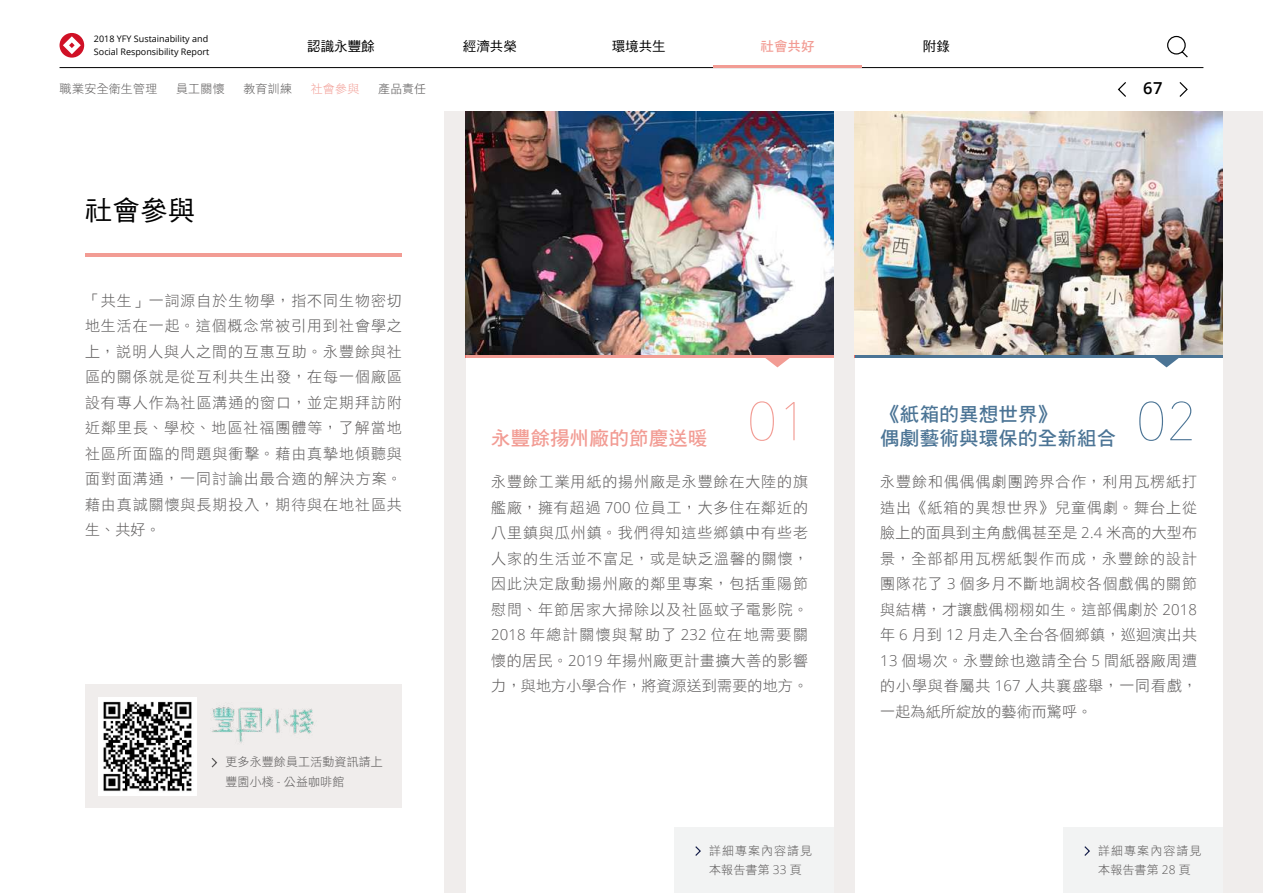
<style>
.page{position:relative;width:1263px;height:893px;background:#fff}
.page>*{position:absolute;margin:0;border:0;box-sizing:border-box;transform-origin:0 0}
.t1{font:200 54px "Avenir Next";color:#f29c94}
.t2{font:200 54px "Avenir Next";color:#4b7495}
.t3{font:27px "DF Hei Std W5";color:#000}
.t4{font:19.5px/24px "DF Hei Std W7";letter-spacing:.01em;color:#4b7495}
.t5{font:19.5px "DF Hei Std W7";letter-spacing:.01em;color:#f29c94}
.t6{font:600 16.5px "Open Sans";color:#000}
.t7{font:15px/25.5px "DF Hei Std W3";letter-spacing:.06em;color:#595757;text-align:justify}
.t8{font:13.5px "DF Hei Std W5";color:#000}
.t9{font:13.5px "DF Hei Std W7";color:#f29c94}
.t10{font:12px/19.5px "DF Hei Std W3";letter-spacing:.01em;color:#595757}
.t11{font:12px/19.5px "DF Hei Std W3";letter-spacing:.085em;color:#595757}
.t12{font:12px "DF Hei Std W3";color:#f29c94}
.t13{font:9px/13.5px "Open Sans";color:#000}
.s1{font-family:"Open Sans";font-weight:300}
</style>
<div class="page">
<div style="left:60px;top:33px;width:24px;height:25px;background:#d01126;border-radius:50%"></div>
<svg style="left:63px;top:36px;width:18px;height:18px"></svg>
<hr style="left:60px;top:67px;width:1143px;height:1px;background:#000">
<svg style="left:1167px;top:35px;width:21px;height:23px"></svg>
<hr style="left:713px;top:65px;width:149px;height:2px;background:#f29c94">
<div style="left:444px;top:112px;width:819px;height:781px;background:#f0edec"></div>
<div style="left:466px;top:357px;width:367px;height:536px;background:#fff"></div>
<div style="left:855px;top:357px;width:367px;height:536px;background:#fff"></div>
<div style="left:674px;top:827px;width:159px;height:66px;background:#f2f3f3"></div>
<div style="left:1063px;top:827px;width:159px;height:66px;background:#f2f3f3"></div>
<svg style="left:695px;top:846px;width:6px;height:10px"></svg>
<svg style="left:1084px;top:846px;width:6px;height:10px"></svg>
<svg style="left:764px;top:357px;width:27px;height:10px"></svg>
<svg style="left:1153px;top:357px;width:27px;height:10px"></svg>
<hr style="left:466px;top:354px;width:367px;height:3px;background:#f29c94">
<hr style="left:855px;top:354px;width:367px;height:3px;background:#4b7495">
<svg style="left:1117px;top:82px;width:9px;height:15px"></svg>
<svg style="left:1179px;top:82px;width:9px;height:15px"></svg>
<div style="left:85px;top:685px;width:317px;height:123px;background:#f0edec"></div>
<img style="left:98px;top:697px;width:98px;height:98px">
<svg style="left:211px;top:758px;width:7px;height:10px"></svg>
<hr style="left:85px;top:253px;width:317px;height:4px;background:#f29c94">
<img style="left:466px;top:112px;width:367px;height:242px">
<img style="left:855px;top:112px;width:367px;height:242px">
<img style="left:212px;top:707px;width:102px;height:36px">
<p class="t13" style="left:94px;top:31px;width:117px">2018 YFY Sustainability and<br>Social Responsibility Report</p>
<p class="t8" style="left:307px;top:39px;width:69px">認識永豐餘</p>
<p class="t8" style="left:463px;top:39px;width:55px">經濟共榮</p>
<p class="t8" style="left:612px;top:39px;width:55px">環境共生</p>
<p class="t9" style="left:760px;top:39px;width:55px">社會共好</p>
<p class="t8" style="left:923px;top:39px;width:28px">附錄</p>
<p class="t10" style="left:60px;top:79px;width:99px">職業安全衛生管理</p>
<p class="t10" style="left:176px;top:79px;width:50px">員工關懷</p>
<p class="t10" style="left:243px;top:79px;width:50px">教育訓練</p>
<p class="t12" style="left:311px;top:82px;width:50px">社會參與</p>
<p class="t10" style="left:378px;top:79px;width:49px">產品責任</p>
<p class="t6" style="left:1143px;top:77px;width:21px">67</p>
<h2 class="t3" style="left:85px;top:196px;width:112px">社會參與</h2>
<p class="t7" style="left:85px;top:287px;width:318px">「共生」一詞源自於生物學，指不同生物密切地生活在一起。這個概念常被引用到社會學之上，說明人與人之間的互惠互助。永豐餘與社區的關係就是從互利共生出發，在每一個廠區設有專人作為社區溝通的窗口，並定期拜訪附近鄰里長、學校、地區社福團體等，了解當地社區所面臨的問題與衝擊。藉由真摯地傾聽與面對面溝通，一同討論出最合適的解決方案。藉由真誠關懷與長期投入，期待與在地社區共生、共好。</p>
<p class="t10" style="left:225px;top:752px;width:159px">更多永豐餘員工活動資訊請上豐園小棧 <span class="s1">-</span> 公益咖啡館</p>
<h3 class="t5" style="left:491px;top:428px;width:218px">永豐餘揚州廠的節慶送暖</h3>
<h1 class="t1" style="left:747px;top:376px;width:63px">01</h1>
<h1 class="t2" style="left:1136px;top:376px;width:63px">02</h1>
<h3 class="t4" style="left:880px;top:402px;width:238px">《紙箱的異想世界》<br>偶劇藝術與環保的全新組合</h3>
<p class="t7" style="left:491px;top:469px;width:318px">永豐餘工業用紙的揚州廠是永豐餘在大陸的旗艦廠，擁有超過 <span class="s1">700</span> 位員工，大多住在鄰近的八里鎮與瓜州鎮。我們得知這些鄉鎮中有些老人家的生活並不富足，或是缺乏溫馨的關懷，因此決定啟動揚州廠的鄰里專案，包括重陽節慰問、年節居家大掃除以及社區蚊子電影院。<span class="s1">2018</span> 年總計關懷與幫助了 <span class="s1">232</span> 位在地需要關懷的居民。<span class="s1">2019</span> 年揚州廠更計畫擴大善的影響力，與地方小學合作，將資源送到需要的地方。</p>
<p class="t7" style="left:880px;top:469px;width:318px">永豐餘和偶偶偶劇團跨界合作，利用瓦楞紙打造出《紙箱的異想世界》兒童偶劇。舞台上從臉上的面具到主角戲偶甚至是 <span class="s1">2.4</span> 米高的大型布景，全部都用瓦楞紙製作而成，永豐餘的設計團隊花了 <span class="s1">3</span> 個多月不斷地調校各個戲偶的關節與結構，才讓戲偶栩栩如生。這部偶劇於 <span class="s1">2018</span>年 <span class="s1">6</span> 月到 <span class="s1">12</span> 月走入全台各個鄉鎮，巡迴演出共<span class="s1">13</span> 個場次。永豐餘也邀請全台 <span class="s1">5</span> 間紙器廠周遭的小學與眷屬共 <span class="s1">167</span> 人共襄盛舉，一同看戲，一起為紙所綻放的藝術而驚呼。</p>
<p class="t11" style="left:709px;top:841px;width:105px">詳細專案內容請見本報告書第 <span class="s1">33</span> 頁</p>
<p class="t11" style="left:1098px;top:841px;width:105px">詳細專案內容請見本報告書第 <span class="s1">28</span> 頁</p>
</div>
